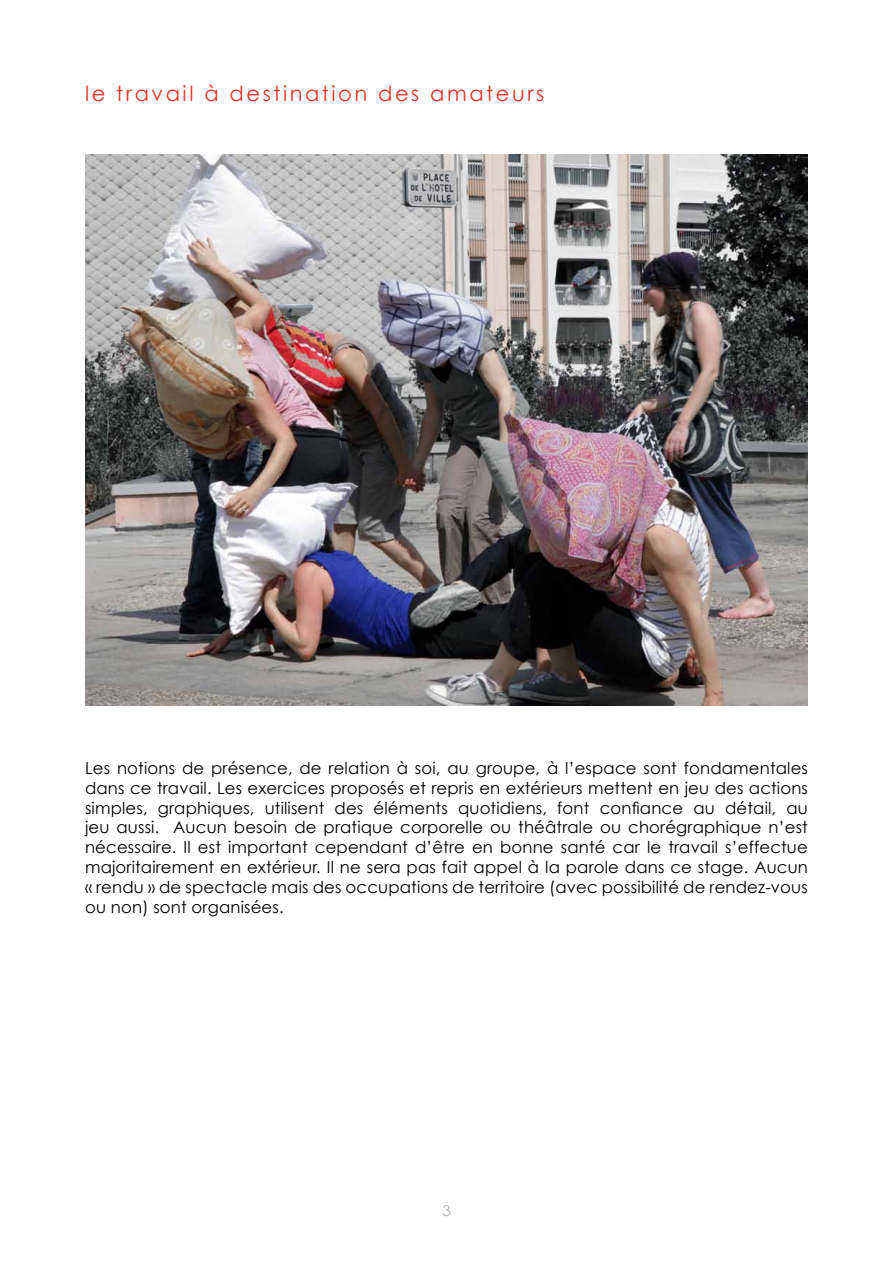
<style>
.page{position:relative;width:893px;height:1263px;background:#fff}
.page>*{position:absolute;margin:0;border:0;box-sizing:border-box;transform-origin:0 0}
.t1{font:21px "Century Gothic";letter-spacing:.12em;color:#e53426}
.t2{font:16.5px/19.8px "Century Gothic";letter-spacing:.01em;color:#000;text-align:justify}
.t3{font:15px "Century Gothic";color:#b5aeac}
</style>
<div class="page">
<img style="left:85px;top:154px;width:723px;height:552px">
<p class="t1" style="left:85px;top:80px;width:461px">le travail à destination des amateurs</p>
<p class="t2" style="left:85px;top:758px;width:724px">Les notions de présence, de relation à soi, au groupe, à l’espace sont fondamentales dans ce travail. Les exercices proposés et repris en extérieurs mettent en jeu des actions simples, graphiques, utilisent des éléments quotidiens, font confiance au détail, au jeu aussi. Aucun besoin de pratique corporelle ou théâtrale ou chorégraphique n’est nécessaire. Il est important cependant d’être en bonne santé car le travail s’effectue majoritairement en extérieur. Il ne sera pas fait appel à la parole dans ce stage. Aucun « rendu » de spectacle mais des occupations de territoire (avec possibilité de rendez-vous ou non) sont organisées.</p>
<p class="t3" style="left:442px;top:1201px;width:10px">3</p>
</div>
